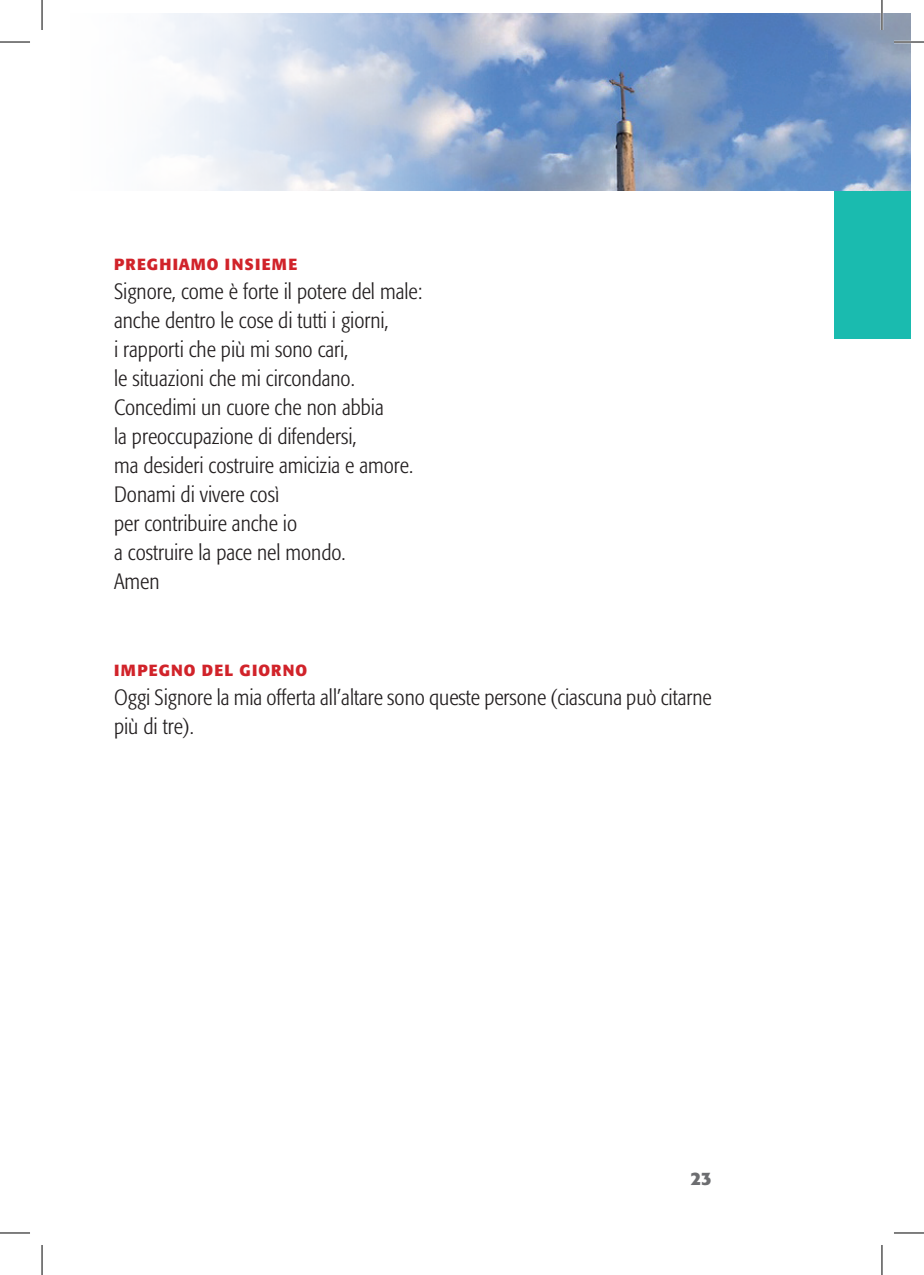
<style>
.page{position:relative;width:924px;height:1275px;background:#fff}
.page>*{position:absolute;margin:0;border:0;box-sizing:border-box;transform-origin:0 0}
.t1{font:300 condensed 22px/29px "Formata";color:#231f20}
.t2{font:700 18px "Formata";color:#6c6d70}
.t3{font:700 16px "Formata";letter-spacing:.07em;color:#d1232a}
</style>
<div class="page">
<img style="left:160px;top:14px;width:749px;height:177px">
<div style="left:833px;top:191px;width:76px;height:148px;background:#1abbaf"></div>
<hr style="left:893px;top:41px;width:30px;height:2px;background:#fff">
<hr style="left:880px;top:0;width:2px;height:30px;background:#fff">
<hr style="left:0;top:42px;width:30px;height:1px;background:#000">
<hr style="left:893px;top:42px;width:30px;height:1px;background:#000">
<hr style="left:0;top:1232px;width:30px;height:1px;background:#000">
<hr style="left:893px;top:1232px;width:30px;height:1px;background:#000">
<hr style="left:42px;top:0;width:1px;height:30px;background:#000">
<hr style="left:42px;top:1245px;width:1px;height:30px;background:#000">
<hr style="left:881px;top:0;width:1px;height:30px;background:#000">
<hr style="left:881px;top:1245px;width:1px;height:30px;background:#000">
<p class="t3" style="left:114px;top:254px;width:185px">PREGHIAMO INSIEME</p>
<p class="t1" style="left:114px;top:277px;width:309px">Signore, come è forte il potere del male:</p>
<p class="t1" style="left:114px;top:306px;width:276px">anche dentro le cose di tutti i giorni,</p>
<p class="t1" style="left:114px;top:335px;width:236px">i rapporti che più mi sono cari,</p>
<p class="t1" style="left:114px;top:364px;width:242px">le situazioni che mi circondano.</p>
<p class="t1" style="left:114px;top:393px;width:271px">Concedimi un cuore che non abbia</p>
<p class="t1" style="left:114px;top:422px;width:244px">la preoccupazione di difendersi,</p>
<p class="t1" style="left:114px;top:451px;width:300px">ma desideri costruire amicizia e amore.</p>
<p class="t1" style="left:114px;top:480px;width:166px">Donami di vivere così</p>
<p class="t1" style="left:114px;top:509px;width:184px">per contribuire anche io</p>
<p class="t1" style="left:114px;top:538px;width:233px">a costruire la pace nel mondo.</p>
<p class="t1" style="left:114px;top:567px;width:47px">Amen</p>
<p class="t3" style="left:114px;top:660px;width:194px">IMPEGNO DEL GIORNO</p>
<p class="t1" style="left:114px;top:683px;width:599px">Oggi Signore la mia offerta all’altare sono queste persone (ciascuna può citarne più di tre).</p>
<p class="t2" style="left:690px;top:1167px;width:22px">23</p>
</div>
